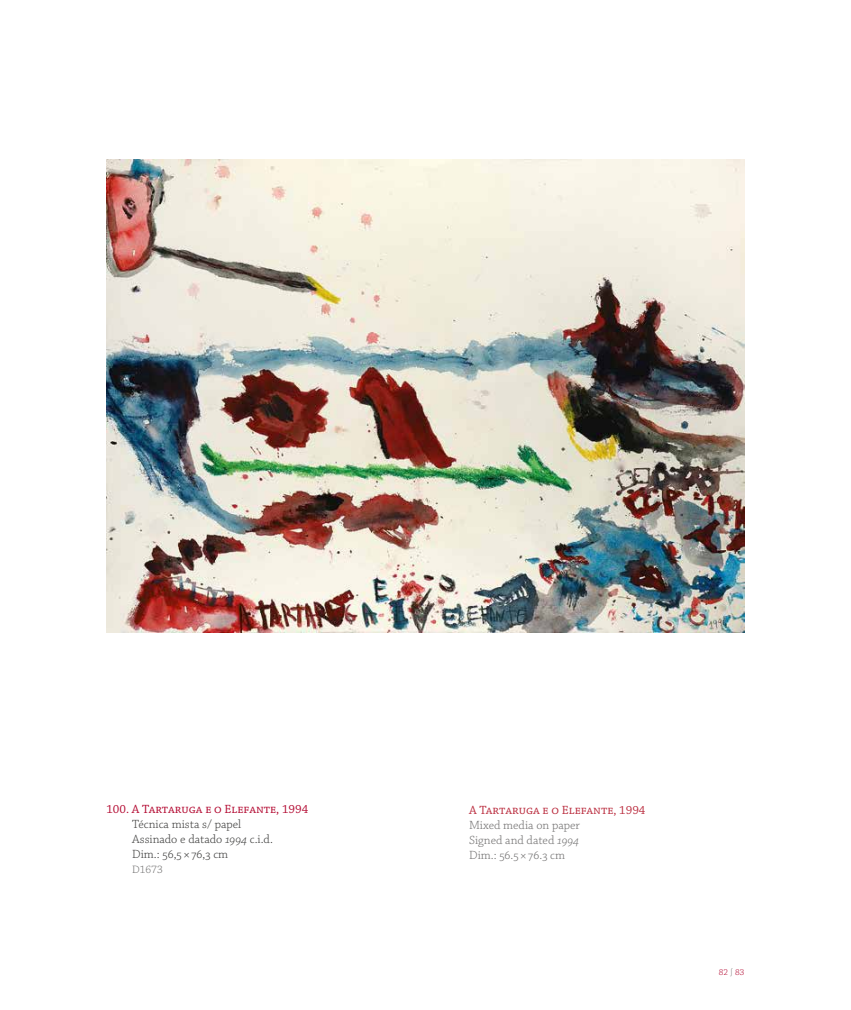
<style>
.page{position:relative;width:851px;height:1010px;background:#fff}
.page>*{position:absolute;margin:0;border:0;box-sizing:border-box;transform-origin:0 0}
.t1{font:300 12.5px/15px "Chaparral Pro";color:#3c3c3b}
.t2{font:300 12.5px/15px "Chaparral Pro";color:#706f6f;text-align:justify}
.t3{font:12.5px "Chaparral Pro";color:#b30931}
.t4{font:12.5px "Chaparral Pro";color:#ba2c3e}
.t5{font:300 11.25px "Chaparral Pro";color:#706f6f}
.t6{font:8.75px "Chaparral Pro Light Capt";color:#b30931}
.s1{font-style:italic}
.s2{color:#706f6f}
</style>
<div class="page">
<img style="left:106px;top:160px;width:638px;height:473px">
<p class="t3" style="left:106px;top:802px;width:203px">100. A Tartaruga e o Elefante, 1994</p>
<p class="t1" style="left:132px;top:817px;width:142px">Técnica mista s/ papel<br>Assinado e datado <span class="s1">1994</span> c.i.d.<br>Dim.: 56,5×76,3 cm</p>
<p class="t5" style="left:132px;top:863px;width:32px">D1673</p>
<p class="t4" style="left:469px;top:803px;width:178px">A Tartaruga e o Elefante, 1994</p>
<p class="t2" style="left:469px;top:818px;width:112px">Mixed media on paper Signed and dated <span class="s1">1994<br></span>Dim.: 56.5×76.3 cm</p>
<p class="t6" style="left:718px;top:967px;width:27px">82<span class="s2">∫</span>83</p>
</div>
